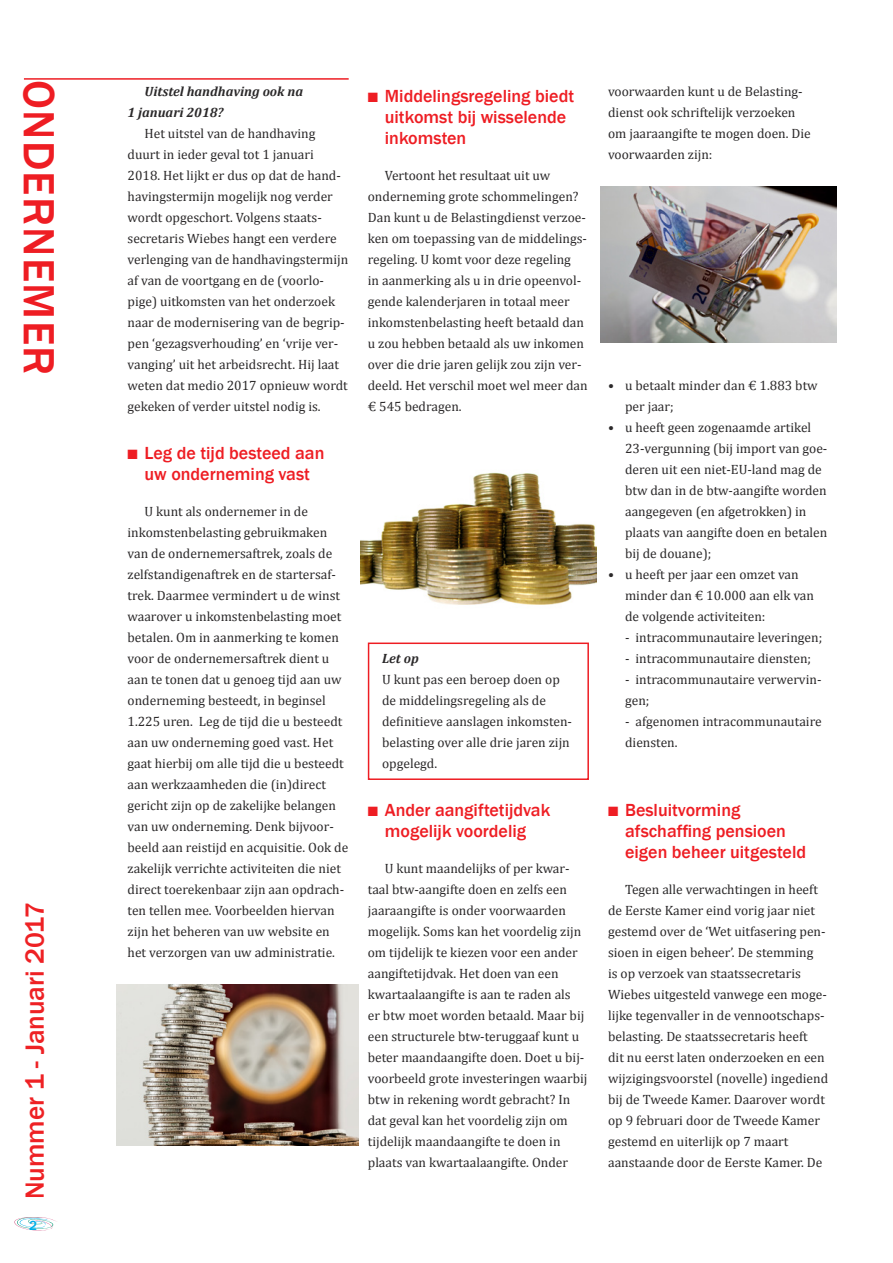
<style>
.page{position:relative;width:893px;height:1263px;background:#fff}
.page>*{position:absolute;margin:0;border:0;box-sizing:border-box;transform-origin:0 0}
.Sidebar{font:500 45px "Franklin Gothic";letter-spacing:.03em;color:#ee1d23}
.t1{font:500 27px "Franklin Gothic";color:#ee2124}
.t2{font:500 18px/21px "Franklin Gothic";color:#ee1d23}
.Standaard_tekst{font:13.5px/21px "Cambria";color:#2b292a}
.Let_op_blok{font:13.5px/21px "Cambria";color:#2b292a}
.Standaard_tussenkop{font:italic 700 13.5px/21px "Cambria";color:#2b292a}
.Let_op_blok_kop{font:italic 700 13.5px "Cambria";color:#2b292a}
.t3{font:500 13.5px "Franklin Gothic";color:#00afeb}
</style>
<div class="page">
<hr style="left:24px;top:78px;width:325px;height:2px;background:#ee1d23">
<svg style="left:14px;top:1217px;width:43px;height:13px"></svg>
<div style="left:368px;top:642px;width:221px;height:138px;border:2px solid #ee1d23"></div>
<img style="left:117px;top:985px;width:241px;height:161px">
<img style="left:360px;top:472px;width:237px;height:133px">
<img style="left:601px;top:187px;width:235px;height:156px">
<p class="Sidebar" style="left:67px;top:80px;width:297px;rotate:90deg">ONDERNEMER</p>
<p class="t1" style="left:18px;top:1199px;width:298px;rotate:-90deg">Nummer 1 - Januari 2017</p>
<p class="t3" style="left:29px;top:1217px;width:9px">2</p>
<p class="Standaard_tussenkop" style="left:128px;top:81px;width:177px;text-indent:17px">Uitstel handhaving ook na<br>1 januari 2018?</p>
<p class="Standaard_tekst" style="left:128px;top:123px;width:222px;text-indent:17px">Het uitstel van de handhaving duurt in ieder geval tot 1 januari 2018. Het lijkt er dus op dat de hand&shy;havingstermijn mogelijk nog verder wordt opgeschort. Volgens staats&shy;secretaris Wiebes hangt een verdere verlenging van de handhavingstermijn af van de voortgang en de (voorlo&shy;pige) uitkomsten van het onderzoek naar de modernisering van de begrip&shy;pen ‘gezagsverhouding’ en ‘vrije ver&shy;vanging’ uit het arbeidsrecht. Hij laat weten dat medio 2017 opnieuw wordt gekeken of verder uitstel nodig is.</p>
<p class="t2" style="left:128px;top:443px;width:198px;text-align:center">■ Leg de tijd besteed aan uw onderneming vast</p>
<p class="Standaard_tekst" style="left:128px;top:501px;width:222px;text-indent:17px">U kunt als ondernemer in de inkomstenbelasting gebruikmaken van de ondernemersaftrek, zoals de zelfstandigenaftrek en de startersaf&shy;trek. Daarmee vermindert u de winst waarover u inkomstenbelasting moet betalen. Om in aanmerking te komen voor de ondernemersaftrek dient u aan te tonen dat u genoeg tijd aan uw onderneming besteedt, in beginsel 1.225 uren. Leg de tijd die u besteedt aan uw onderneming goed vast. Het gaat hierbij om alle tijd die u besteedt aan werkzaamheden die (in)direct gericht zijn op de zakelijke belangen van uw onderneming. Denk bijvoor&shy;beeld aan reistijd en acquisitie. Ook de zakelijk verrichte activiteiten die niet direct toerekenbaar zijn aan opdrach&shy;ten tellen mee. Voorbeelden hiervan zijn het beheren van uw website en het verzorgen van uw administratie.</p>
<p class="t2" style="left:385px;top:86px;width:191px;text-indent:-17px">■ Middelingsregeling biedt uitkomst bij wisselende inkomsten</p>
<p class="Standaard_tekst" style="left:368px;top:165px;width:221px;text-indent:17px">Vertoont het resultaat uit uw onderneming grote schommelingen?<br>Dan kunt u de Belastingdienst verzoe&shy;ken om toepassing van de middelings&shy;regeling. U komt voor deze regeling<br>in aanmerking als u in drie opeenvol&shy;gende kalenderjaren in totaal meer inkomstenbelasting heeft betaald dan u zou hebben betaald als uw inkomen over die drie jaren gelijk zou zijn ver&shy;deeld. Het verschil moet wel meer dan € 545 bedragen.</p>
<p class="Let_op_blok_kop" style="left:382px;top:650px;width:38px">Let op</p>
<p class="Let_op_blok" style="left:382px;top:669px;width:191px">U kunt pas een beroep doen op de middelingsregeling als de definitieve aanslagen inkomsten&shy;belasting over alle drie jaren zijn opgelegd.</p>
<p class="t2" style="left:368px;top:800px;width:184px;text-align:center">■ Ander aangiftetijdvak mogelijk voordelig</p>
<p class="Standaard_tekst" style="left:368px;top:858px;width:221px;text-indent:17px">U kunt maandelijks of per kwar&shy;taal btw-aangifte doen en zelfs een jaaraangifte is onder voorwaarden mogelijk. Soms kan het voordelig zijn om tijdelijk te kiezen voor een ander aangiftetijdvak. Het doen van een kwartaalaangifte is aan te raden als<br>er btw moet worden betaald. Maar bij een structurele btw-teruggaaf kunt u beter maandaangifte doen. Doet u bij&shy;voorbeeld grote investeringen waarbij btw in rekening wordt gebracht? In dat geval kan het voordelig zijn om tijdelijk maandaangifte te doen in plaats van kwartaalaangifte. Onder</p>
<p class="Standaard_tekst" style="left:608px;top:81px;width:204px">voorwaarden kunt u de Belasting&shy;dienst ook schriftelijk verzoeken om jaaraangifte te mogen doen. Die voorwaarden zijn:</p>
<p class="Standaard_tekst" style="left:625px;top:375px;width:194px;text-indent:-17px">• u betaalt minder dan € 1.883 btw per jaar;</p>
<p class="Standaard_tekst" style="left:625px;top:417px;width:204px;text-indent:-17px">• u heeft geen zogenaamde artikel<br>23-vergunning (bij import van goe&shy;deren uit een niet-EU-land mag de btw dan in de btw-aangifte worden aangegeven (en afgetrokken) in plaats van aangifte doen en betalen bij de douane);</p>
<p class="Standaard_tekst" style="left:625px;top:564px;width:190px;text-indent:-17px">• u heeft per jaar een omzet van minder dan € 10.000 aan elk van de volgende activiteiten:</p>
<p class="Standaard_tekst" style="left:625px;top:627px;width:199px">- intracommunautaire leveringen;</p>
<p class="Standaard_tekst" style="left:625px;top:648px;width:187px">- intracommunautaire diensten;</p>
<p class="Standaard_tekst" style="left:625px;top:669px;width:198px">- intracommunautaire verwervin&shy;gen;</p>
<p class="Standaard_tekst" style="left:625px;top:711px;width:198px">- afgenomen intracommunautaire diensten.</p>
<p class="t2" style="left:625px;top:800px;width:183px;text-indent:-17px">■ Besluitvorming afschaffing pensioen eigen beheer uitgesteld</p>
<p class="Standaard_tekst" style="left:608px;top:879px;width:222px;text-indent:17px">Tegen alle verwachtingen in heeft de Eerste Kamer eind vorig jaar niet gestemd over de ‘Wet uitfasering pen&shy;sioen in eigen beheer’. De stemming<br>is op verzoek van staatssecretaris Wiebes uitgesteld vanwege een moge&shy;lijke tegenvaller in de vennootschaps&shy;belasting. De staatssecretaris heeft<br>dit nu eerst laten onderzoeken en een wijzigingsvoorstel (novelle) ingediend bij de Tweede Kamer. Daarover wordt op 9 februari door de Tweede Kamer gestemd en uiterlijk op 7 maart aanstaande door de Eerste Kamer. De</p>
</div>
